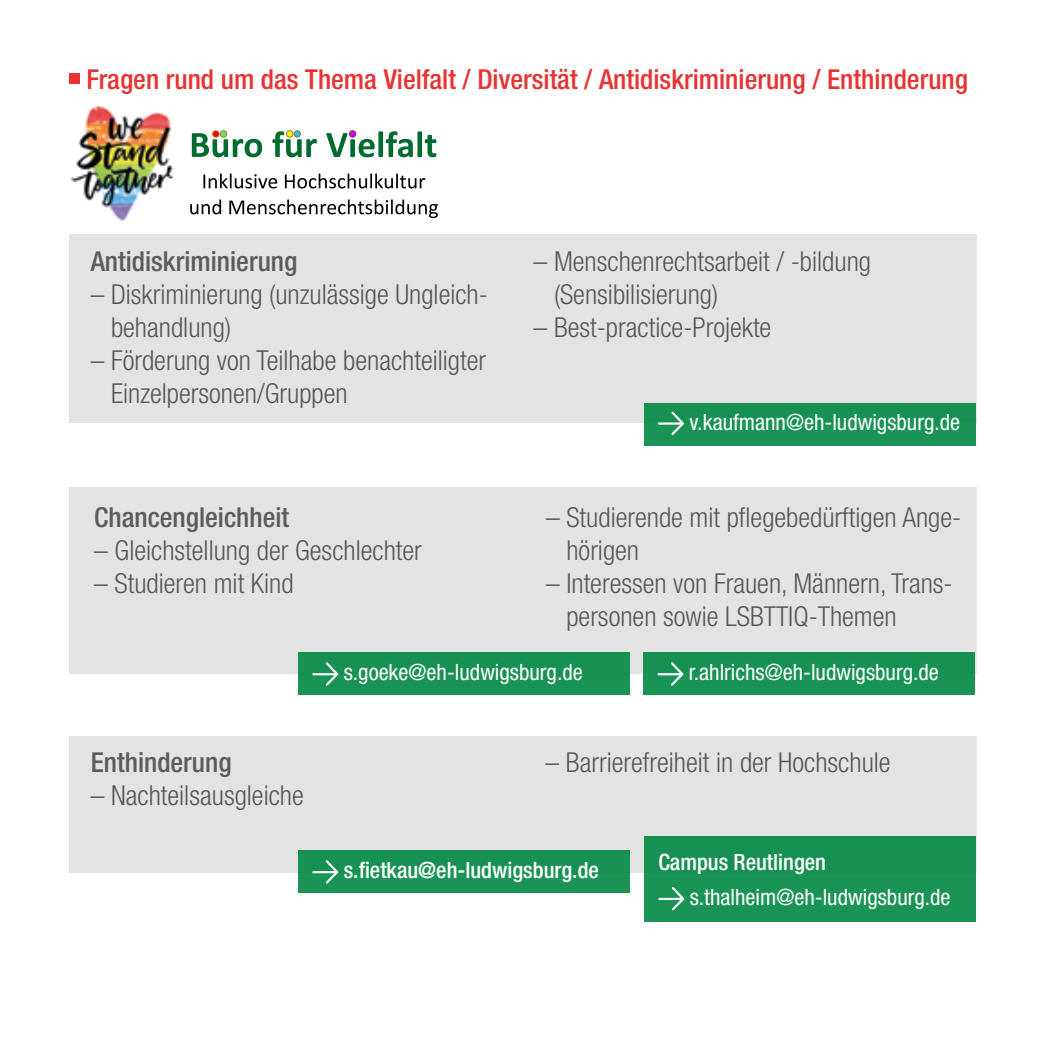
<style>
.page{position:relative;width:1049px;height:1049px;background:#fff}
.page>*{position:absolute;margin:0;border:0;box-sizing:border-box;transform-origin:0 0}
.t1{font:300 condensed 27.5px/33px "Helvetica Neue LT";color:#575756}
.t2{font:500 condensed 27.5px "Helvetica Neue LTW1 G";color:#e73331}
.t3{font:500 condensed 27.5px "Helvetica Neue LTW1 G";color:#5c5c5b}
.t4{font:condensed 22.5px "Helvetica Neue LTW1 G";color:#fff}
.t5{font:500 condensed 22.5px "Helvetica Neue LTW1 G";color:#fff}
</style>
<div class="page">
<div style="left:69px;top:73px;width:11px;height:10px;background:#e73331"></div>
<img style="left:71px;top:106px;width:103px;height:116px">
<svg style="left:326px;top:131px;width:110px;height:26px"></svg>
<svg style="left:192px;top:131px;width:70px;height:26px"></svg>
<div style="left:212px;top:131px;width:7px;height:6px;border:1px solid #b56e30;border-radius:50%"></div>
<div style="left:220px;top:131px;width:7px;height:6px;background:#91d14f;border-radius:50%"></div>
<div style="left:220px;top:131px;width:7px;height:6px;border:1px solid #708a40;border-radius:50%"></div>
<svg style="left:272px;top:131px;width:45px;height:26px"></svg>
<div style="left:294px;top:131px;width:7px;height:6px;border:1px solid #b56e30;border-radius:50%"></div>
<div style="left:349px;top:131px;width:7px;height:6px;background:#c0f;border-radius:50%"></div>
<div style="left:349px;top:131px;width:7px;height:6px;border:1px solid #8c3836;border-radius:50%"></div>
<svg style="left:203px;top:174px;width:74px;height:14px"></svg>
<svg style="left:285px;top:174px;width:140px;height:14px"></svg>
<svg style="left:190px;top:200px;width:31px;height:14px"></svg>
<svg style="left:229px;top:199px;width:209px;height:19px"></svg>
<div style="left:69px;top:234px;width:907px;height:188px;background:#e3e3e3"></div>
<div style="left:644px;top:404px;width:331px;height:42px;background:#1a9455"></div>
<svg style="left:658px;top:411px;width:26px;height:24px"></svg>
<div style="left:69px;top:487px;width:907px;height:187px;background:#e3e3e3"></div>
<div style="left:643px;top:652px;width:332px;height:43px;background:#179152"></div>
<svg style="left:657px;top:662px;width:26px;height:24px"></svg>
<div style="left:298px;top:652px;width:332px;height:43px;background:#179152"></div>
<svg style="left:312px;top:662px;width:26px;height:24px"></svg>
<div style="left:69px;top:736px;width:907px;height:136px;background:#e3e3e3"></div>
<div style="left:644px;top:836px;width:332px;height:85px;background:#1a9455"></div>
<svg style="left:658px;top:887px;width:26px;height:23px"></svg>
<div style="left:298px;top:850px;width:332px;height:43px;background:#179152"></div>
<svg style="left:312px;top:860px;width:26px;height:23px"></svg>
<p class="t2" style="left:87px;top:62px;width:883px">Fragen rund um das Thema Vielfalt / Diversität / Antidiskriminierung / Enthinderung</p>
<p class="t3" style="left:91px;top:244px;width:208px">Antidiskriminierung</p>
<p class="t1" style="left:111px;top:277px;width:375px;text-indent:-20px">– Diskriminierung (unzulässige Ungleich&shy;behandlung)</p>
<p class="t1" style="left:111px;top:343px;width:377px;text-indent:-20px">– Förderung von Teilhabe benachteiligter<br>Einzelpersonen/Gruppen</p>
<p class="t1" style="left:554px;top:244px;width:319px;text-indent:-20px">– Menschenrechtsarbeit / -bildung (Sensibilisierung)</p>
<p class="t1" style="left:534px;top:310px;width:239px">– Best-practice-Projekte</p>
<p class="t4" style="left:689px;top:408px;width:272px">v.kaufmann@eh-ludwigsburg.de</p>
<p class="t3" style="left:94px;top:500px;width:196px">Chancengleichheit</p>
<p class="t1" style="left:94px;top:533px;width:329px">– Gleichstellung der Geschlechter</p>
<p class="t1" style="left:94px;top:566px;width:201px">– Studieren mit Kind</p>
<p class="t1" style="left:566px;top:500px;width:396px;text-indent:-20px">– Studierende mit pflegebedürftigen Ange&shy;hörigen</p>
<p class="t1" style="left:566px;top:566px;width:388px;text-indent:-20px">– Interessen von Frauen, Männern, Trans&shy;personen sowie LSBTTIQ-Themen</p>
<p class="t4" style="left:344px;top:659px;width:241px">s.goeke@eh-ludwigsburg.de</p>
<p class="t4" style="left:689px;top:659px;width:252px">r.ahlrichs@eh-ludwigsburg.de</p>
<p class="t3" style="left:91px;top:746px;width:142px">Enthinderung</p>
<p class="t1" style="left:91px;top:778px;width:215px">– Nachteilsausgleiche</p>
<p class="t1" style="left:546px;top:745px;width:347px">– Barrierefreiheit in der Hochschule</p>
<p class="t5" style="left:344px;top:857px;width:257px">s.fietkau@eh-ludwigsburg.de</p>
<p class="t5" style="left:658px;top:848px;width:169px">Campus Reutlingen</p>
<p class="t4" style="left:690px;top:884px;width:262px">s.thalheim@eh-ludwigsburg.de</p>
</div>
